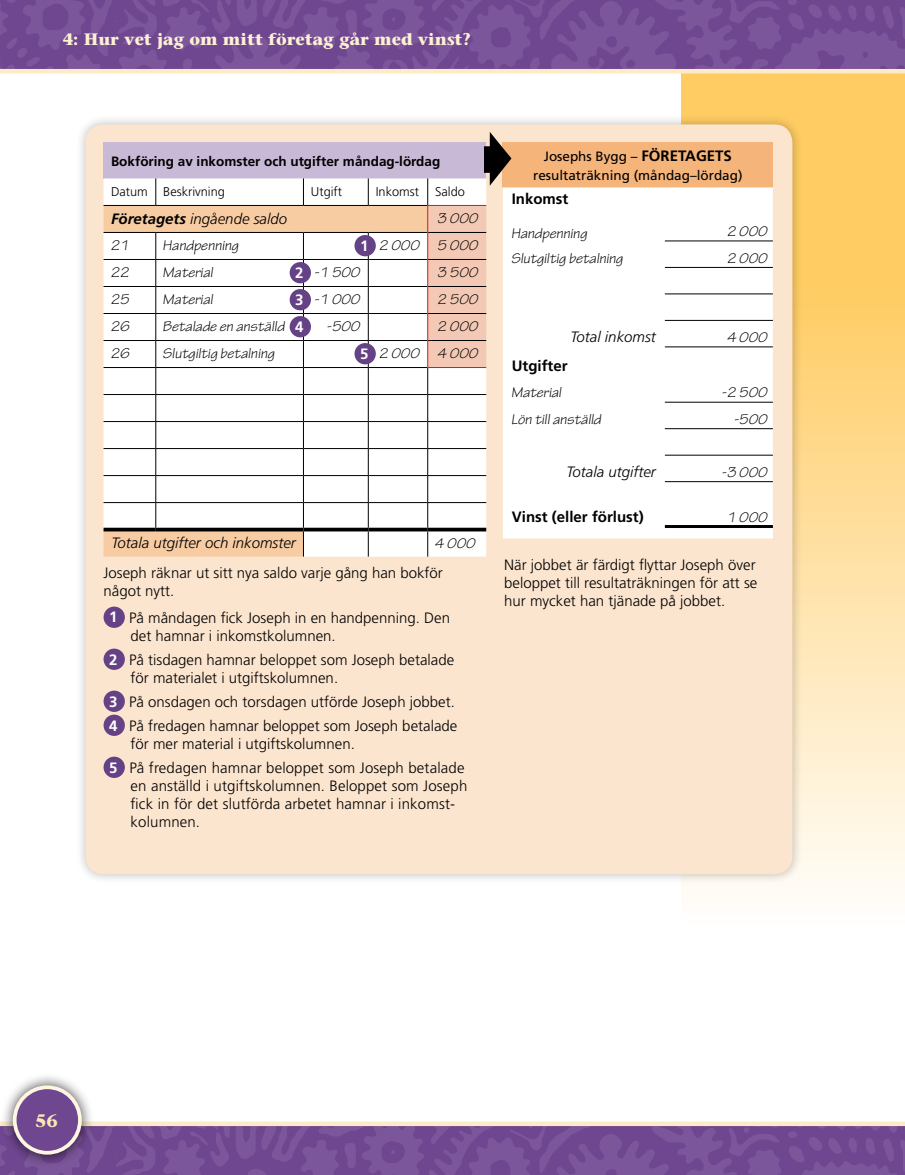
<style>
.page{position:relative;width:905px;height:1175px;background:#fff}
.page>*{position:absolute;margin:0;border:0;box-sizing:border-box;transform-origin:0 0}
.t1{font:700 18px "Stone Seriflds Lat";color:#fbe6b8}
.t2{font:700 16.5px "Stone Seriflds Lat";color:#fdf0d3}
.t3{font:300 15px/24px "Frutigerlds Lat";color:#000}
.t4{font:italic 15px "Tektonlds Lat";color:#000}
.t5{font:italic 300 15px "Frutigerlds Lat";color:#000}
.t6{font:700 15px/26.5px "Frutigerlds Lat";color:#000}
.t7{font:700 15px/27px "Frutigerlds Lat";color:#fff;text-align:justify}
.t8{font:13.5px/19.5px "Frutigerlds Lat";color:#000;text-align:center}
.t9{font:700 13.5px "Frutigerlds Lat";color:#000}
.t10{font:300 12.75px "Frutigerlds Lat";color:#000}
.s1{font-weight:700}
.s2{font-family:"Tektonlds Lat";font-weight:400;font-style:italic}
.s3{font-weight:700;color:#fff}
.s4{font-weight:700;font-size:15px}
</style>
<div class="page">
<svg style="left:681px;top:73px;width:223px;height:816px"></svg>
<img style="left:0;top:1126px;width:904px;height:48px">
<div style="left:0;top:1121px;width:904px;height:5px;background:#fcebc6"></div>
<div style="left:0;top:1072px;width:95px;height:95px;background:#000;opacity:.75"></div>
<div style="left:15px;top:1087px;width:65px;height:65px;background:#6f4690;border-radius:50%"></div>
<div style="left:13px;top:1085px;width:69px;height:69px;border:4px solid #fef5e2;border-radius:50%"></div>
<img style="left:0;top:0;width:904px;height:69px">
<hr style="left:0;top:69px;width:904px;height:4px;background:#fcebc6">
<div style="left:75px;top:114px;width:727px;height:770px;background:#000;opacity:.25"></div>
<div style="left:86px;top:124px;width:706px;height:750px;background:#fce5cf;border-radius:18px"></div>
<div style="left:104px;top:142px;width:382px;height:36px;background:#c8bad7"></div>
<svg style="left:104px;top:178px;width:199px;height:27px;fill:#fff"></svg>
<svg style="left:104px;top:206px;width:199px;height:350px;fill:#fff"></svg>
<hr style="left:104px;top:205px;width:52px;height:1px;background:#000">
<hr style="left:156px;top:205px;width:147px;height:1px;background:#000">
<hr style="left:104px;top:232px;width:52px;height:1px;background:#000">
<hr style="left:156px;top:232px;width:147px;height:1px;background:#000">
<hr style="left:104px;top:259px;width:52px;height:1px;background:#000">
<hr style="left:156px;top:259px;width:147px;height:1px;background:#000">
<hr style="left:104px;top:286px;width:52px;height:1px;background:#000">
<hr style="left:156px;top:286px;width:147px;height:1px;background:#000">
<hr style="left:104px;top:313px;width:52px;height:1px;background:#000">
<hr style="left:156px;top:313px;width:147px;height:1px;background:#000">
<hr style="left:104px;top:340px;width:52px;height:1px;background:#000">
<hr style="left:156px;top:340px;width:147px;height:1px;background:#000">
<hr style="left:104px;top:367px;width:52px;height:1px;background:#000">
<hr style="left:156px;top:367px;width:147px;height:1px;background:#000">
<hr style="left:104px;top:394px;width:52px;height:1px;background:#000">
<hr style="left:156px;top:394px;width:147px;height:1px;background:#000">
<hr style="left:104px;top:421px;width:52px;height:1px;background:#000">
<hr style="left:156px;top:421px;width:147px;height:1px;background:#000">
<hr style="left:104px;top:448px;width:52px;height:1px;background:#000">
<hr style="left:156px;top:448px;width:147px;height:1px;background:#000">
<hr style="left:104px;top:475px;width:52px;height:1px;background:#000">
<hr style="left:156px;top:475px;width:147px;height:1px;background:#000">
<hr style="left:104px;top:502px;width:52px;height:1px;background:#000">
<hr style="left:156px;top:502px;width:147px;height:1px;background:#000">
<svg style="left:155px;top:178px;width:1px;height:27px"></svg>
<svg style="left:155px;top:233px;width:1px;height:294px"></svg>
<svg style="left:104px;top:527px;width:52px;height:4px"></svg>
<svg style="left:156px;top:527px;width:147px;height:4px"></svg>
<div style="left:104px;top:606px;width:21px;height:22px;background:#654185;border-radius:50%"></div>
<div style="left:104px;top:648px;width:21px;height:22px;background:#654185;border-radius:50%"></div>
<div style="left:104px;top:690px;width:21px;height:22px;background:#654185;border-radius:50%"></div>
<div style="left:104px;top:714px;width:21px;height:22px;background:#654185;border-radius:50%"></div>
<div style="left:104px;top:756px;width:21px;height:22px;background:#654185;border-radius:50%"></div>
<div style="left:502px;top:142px;width:270px;height:45px;background:#f4b47a"></div>
<div style="left:511px;top:187px;width:261px;height:351px;background:#fff"></div>
<hr style="left:664px;top:240px;width:108px;height:1px;background:#000">
<hr style="left:664px;top:267px;width:108px;height:1px;background:#000">
<hr style="left:664px;top:293px;width:108px;height:1px;background:#000">
<hr style="left:664px;top:320px;width:108px;height:1px;background:#000">
<hr style="left:664px;top:402px;width:108px;height:1px;background:#000">
<hr style="left:664px;top:428px;width:108px;height:1px;background:#000">
<hr style="left:664px;top:455px;width:108px;height:1px;background:#000">
<hr style="left:664px;top:525px;width:108px;height:3px;background:#000">
<hr style="left:664px;top:481px;width:108px;height:1px;background:#000">
<hr style="left:664px;top:346px;width:108px;height:1px;background:#000">
<div style="left:290px;top:262px;width:21px;height:21px;background:#654185;border-radius:50%"></div>
<div style="left:290px;top:289px;width:21px;height:21px;background:#654185;border-radius:50%"></div>
<div style="left:290px;top:316px;width:21px;height:21px;background:#654185;border-radius:50%"></div>
<svg style="left:303px;top:132px;width:208px;height:424px"></svg>
<p class="t2" style="left:63px;top:25px;width:410px">4: Hur vet jag om mitt företag går med vinst?</p>
<p class="t9" style="left:111px;top:150px;width:331px">Bokföring av inkomster och utgifter måndag-lördag</p>
<p class="t10" style="left:111px;top:182px;width:115px">Datum Beskrivning</p>
<p class="t10" style="left:311px;top:182px;width:33px">Utgift</p>
<p class="t10" style="left:376px;top:182px;width:45px">Inkomst</p>
<p class="t10" style="left:435px;top:182px;width:31px">Saldo</p>
<p class="t5" style="left:111px;top:208px;width:177px"><span class="s1">Företagets</span> ingående saldo</p>
<p class="t4" style="left:438px;top:207px;width:42px">3 000</p>
<p class="t4" style="left:111px;top:234px;width:20px">21</p>
<p class="t4" style="left:163px;top:234px;width:77px">Handpenning</p>
<p class="t4" style="left:379px;top:234px;width:101px">2 000 5 000</p>
<p class="t4" style="left:111px;top:261px;width:20px">22</p>
<p class="t4" style="left:163px;top:261px;width:52px">Material</p>
<p class="t4" style="left:315px;top:261px;width:47px">-1 500</p>
<p class="t4" style="left:438px;top:261px;width:42px">3 500</p>
<p class="t4" style="left:111px;top:288px;width:20px">25</p>
<p class="t4" style="left:163px;top:288px;width:52px">Material</p>
<p class="t4" style="left:315px;top:288px;width:47px">-1 000</p>
<p class="t4" style="left:438px;top:288px;width:42px">2 500</p>
<p class="t4" style="left:111px;top:315px;width:20px">26</p>
<p class="t4" style="left:163px;top:315px;width:123px">Betalade en anställd</p>
<p class="t4" style="left:327px;top:315px;width:35px">-500</p>
<p class="t4" style="left:438px;top:315px;width:42px">2 000</p>
<p class="t4" style="left:111px;top:342px;width:20px">26</p>
<p class="t4" style="left:163px;top:342px;width:113px">Slutgiltig betalning</p>
<p class="t4" style="left:379px;top:342px;width:101px">2 000 4 000</p>
<p class="t7" style="left:360px;top:232px;width:10px">1</p>
<p class="t7" style="left:295px;top:259px;width:10px">2<br>3<br>4</p>
<p class="t7" style="left:360px;top:340px;width:10px">5</p>
<p class="t5" style="left:111px;top:532px;width:186px">Totala utgifter och inkomster</p>
<p class="t3" style="left:104px;top:528px;width:374px;line-height:30px;text-indent:331px"><span class="s2">4 000<br></span>Joseph räknar ut sitt nya saldo varje gång han bokför</p>
<p class="t3" style="left:109px;top:577px;width:342px;line-height:27px;text-indent:-6px">något nytt.<br><span class="s3">1</span> På måndagen fick Joseph in en handpenning. Den</p>
<p class="t3" style="left:109px;top:624px;width:346px;text-indent:21px">det hamnar i inkomstkolumnen.<br><span class="s3">2</span> På tisdagen hamnar beloppet som Joseph betalade</p>
<p class="t3" style="left:109px;top:666px;width:350px;text-indent:21px">för materialet i utgiftskolumnen.<br><span class="s3">3</span> På onsdagen och torsdagen utförde Joseph jobbet.<br><span class="s3">4</span> På fredagen hamnar beloppet som Joseph betalade</p>
<p class="t3" style="left:109px;top:732px;width:357px;text-indent:21px">för mer material i utgiftskolumnen.<br><span class="s3">5</span> På fredagen hamnar beloppet som Joseph betalade</p>
<p class="t3" style="left:130px;top:777px;width:338px;line-height:18px">en anställd i utgiftskolumnen. Beloppet som Joseph fick in för det slutförda arbetet hamnar i inkomst&shy;kolumnen.</p>
<p class="t8" style="left:533px;top:146px;width:211px">Josephs Bygg – <span class="s4">FÖRETAGETS </span>resultaträkning (måndag–lördag)</p>
<p class="t6" style="left:512px;top:185px;width:58px">Inkomst</p>
<p class="t4" style="left:512px;top:222px;width:77px">Handpenning</p>
<p class="t4" style="left:727px;top:220px;width:42px">2 000</p>
<p class="t4" style="left:512px;top:247px;width:113px">Slutgiltig betalning</p>
<p class="t4" style="left:727px;top:247px;width:42px">2 000</p>
<p class="t5" style="left:570px;top:326px;width:87px">Total inkomst</p>
<p class="t4" style="left:727px;top:326px;width:42px">4 000</p>
<p class="t6" style="left:512px;top:352px;width:57px">Utgifter<br><span class="s2">Material</span></p>
<p class="t4" style="left:722px;top:381px;width:47px">-2 500</p>
<p class="t4" style="left:512px;top:408px;width:92px">Lön till anställd</p>
<p class="t4" style="left:734px;top:408px;width:35px">-500</p>
<p class="t5" style="left:566px;top:460px;width:91px">Totala utgifter</p>
<p class="t4" style="left:722px;top:461px;width:47px">-3 000</p>
<p class="t6" style="left:512px;top:503px;width:133px">Vinst (eller förlust)</p>
<p class="t4" style="left:727px;top:506px;width:42px">1 000</p>
<p class="t3" style="left:504px;top:556px;width:255px;line-height:18px">När jobbet är färdigt flyttar Joseph över beloppet till resultaträkningen för att se hur mycket han tjänade på jobbet.</p>
<p class="t1" style="left:35px;top:1105px;width:24px">56</p>
</div>
